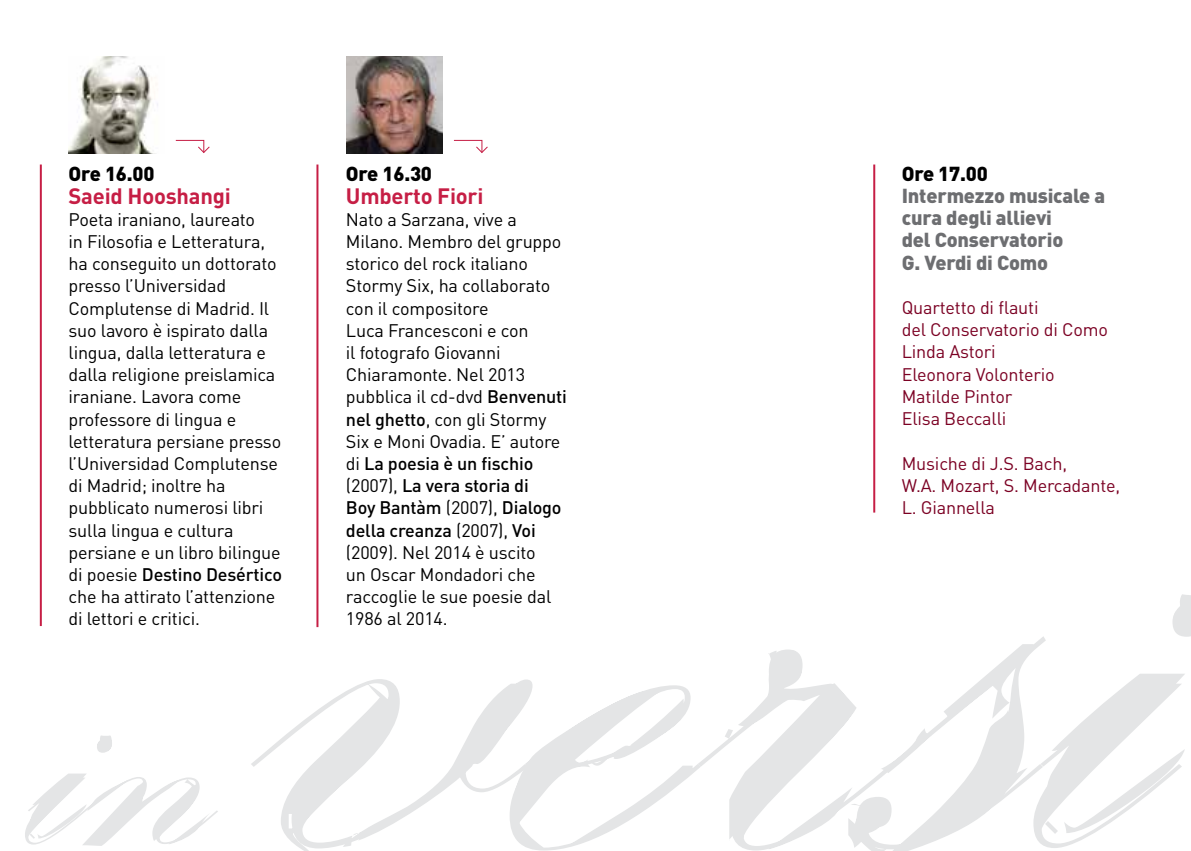
<style>
.page{position:relative;width:1191px;height:851px;background:#fff}
.page>*{position:absolute;margin:0;border:0;box-sizing:border-box;transform-origin:0 0}
.t1{font:700 22px "DIN";letter-spacing:-.01em;color:#c61e45}
.t2{font:900 20px/22.2px "DIN";letter-spacing:-.01em;color:#6d6e71}
.t3{font:900 20px "DIN";letter-spacing:-.01em;color:#000}
.t4{font:18px/22.2px "DIN";letter-spacing:-.01em;color:#000}
.t5{font:18px/22.2px "DIN";letter-spacing:-.01em;color:#7b0123}
.s1{font-weight:500}
</style>
<div class="page">
<svg style="left:251px;top:679px;width:258px;height:171px"></svg>
<svg style="left:509px;top:649px;width:339px;height:201px"></svg>
<svg style="left:848px;top:636px;width:198px;height:214px"></svg>
<svg style="left:1033px;top:673px;width:152px;height:174px"></svg>
<svg style="left:1172px;top:594px;width:19px;height:42px"></svg>
<svg style="left:25px;top:735px;width:193px;height:110px"></svg>
<hr style="left:316px;top:164px;width:2px;height:463px;background:#c61e45">
<hr style="left:873px;top:164px;width:2px;height:348px;background:#c61e45">
<hr style="left:40px;top:164px;width:2px;height:462px;background:#c61e45">
<svg style="left:175px;top:139px;width:35px;height:14px"></svg>
<img style="left:68px;top:57px;width:90px;height:96px">
<img style="left:346px;top:57px;width:96px;height:96px">
<svg style="left:453px;top:139px;width:35px;height:14px"></svg>
<p class="t3" style="left:68px;top:161px;width:88px">Ore 16.00</p>
<p class="t1" style="left:68px;top:181px;width:164px">Saeid Hooshangi</p>
<p class="t4" style="left:68px;top:208px;width:215px">Poeta iraniano, laureato<br>in Filosofia e Letteratura, ha conseguito un dottorato presso l’Universidad<br>Complutense di Madrid. Il suo lavoro è ispirato dalla lingua, dalla letteratura e dalla religione preislamica iraniane. Lavora come professore di lingua e letteratura persiane presso l’Universidad Complutense di Madrid; inoltre ha pubblicato numerosi libri sulla lingua e cultura persiane e un libro bilingue di poesie <span class="s1">Destino Desértico </span>che ha attirato l’attenzione di lettori e critici.</p>
<p class="t3" style="left:346px;top:161px;width:88px">Ore 16.30</p>
<p class="t1" style="left:346px;top:181px;width:139px">Umberto Fiori</p>
<p class="t4" style="left:346px;top:208px;width:222px">Nato a Sarzana, vive a<br>Milano. Membro del gruppo storico del rock italiano<br>Stormy Six, ha collaborato con il compositore<br>Luca Francesconi e con<br>il fotografo Giovanni<br>Chiaramonte. Nel 2013 pubblica il cd-dvd <span class="s1">Benvenuti nel ghetto</span>, con gli Stormy<br>Six e Moni Ovadia. E’ autore di <span class="s1">La poesia è un fischio </span>(2007), <span class="s1">La vera storia di<br>Boy Bantàm</span> (2007), <span class="s1">Dialogo della creanza</span> (2007), <span class="s1">Voi </span>(2009). Nel 2014 è uscito<br>un Oscar Mondadori che raccoglie le sue poesie dal<br>1986 al 2014.</p>
<p class="t3" style="left:901px;top:160px;width:88px">Ore 17.00</p>
<p class="t2" style="left:901px;top:183px;width:205px">Intermezzo musicale a cura degli allievi<br>del Conservatorio<br>G. Verdi di Como</p>
<p class="t5" style="left:901px;top:296px;width:208px">Quartetto di flauti<br>del Conservatorio di Como<br>Linda Astori<br>Eleonora Volonterio<br>Matilde Pintor<br>Elisa Beccalli</p>
<p class="t5" style="left:901px;top:451px;width:220px">Musiche di J.S. Bach,<br>W.A. Mozart, S. Mercadante,<br>L. Giannella</p>
</div>
